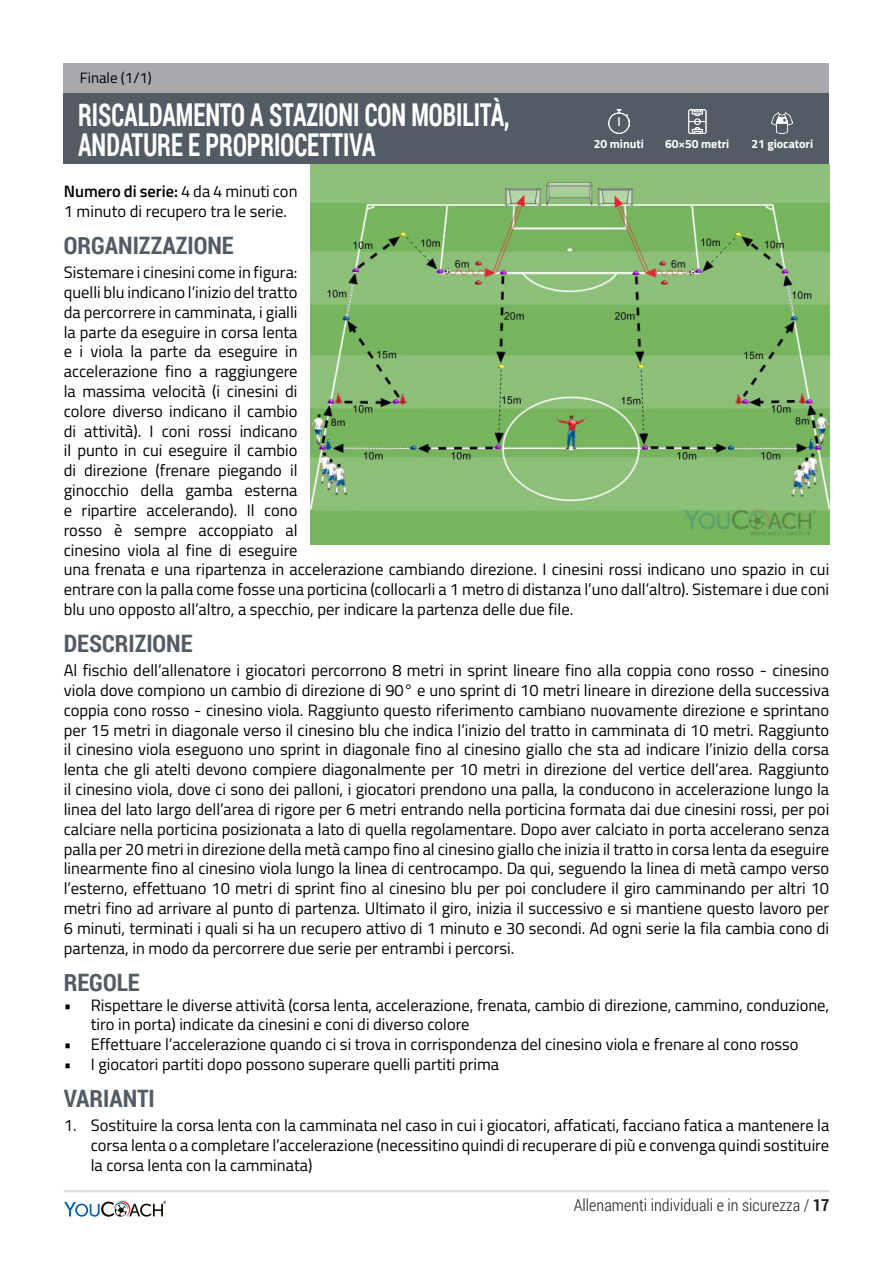
<style>
.page{position:relative;width:893px;height:1263px;background:#fff}
.page>*{position:absolute;margin:0;border:0;box-sizing:border-box;transform-origin:0 0}
.t1{font:700 31.5px/30px "Roboto Condensed";color:#fff;scale:.77 1}
.t2{font:700 24px "Roboto Condensed";color:#535c65}
.t3{font:16.5px/19.8px "Titillium Web";color:#010100}
.t4{font:300 16.5px "Roboto Condensed";color:#231f20}
.t5{font:15px "Titillium Web";color:#010100}
.t6{font:700 12px "Titillium Web";color:#fff}
.s1{font-weight:600}
.s2{font-weight:700}
</style>
<div class="page">
<hr style="left:64px;top:1190px;width:765px;height:2px;background:#dcdddf">
<svg style="left:64px;top:1201px;width:102px;height:16px"></svg>
<img style="left:310px;top:164px;width:519px;height:381px">
<div style="left:64px;top:93px;width:765px;height:71px;background:#535c65"></div>
<div style="left:64px;top:64px;width:765px;height:29px;background:#a8a9ad"></div>
<img style="left:608px;top:110px;width:21px;height:23px">
<img style="left:688px;top:110px;width:18px;height:23px">
<img style="left:771px;top:113px;width:21px;height:21px">
<p class="t5" style="left:80px;top:67px;width:73px">Finale (1/1)</p>
<p class="t1" style="left:78px;top:98px;width:562px">RISCALDAMENTO A STAZIONI CON MOBILITÀ,<br>ANDATURE E PROPRIOCETTIVA</p>
<p class="t6" style="left:594px;top:135px;width:51px">20 minuti</p>
<p class="t6" style="left:665px;top:135px;width:66px">60×50 metri</p>
<p class="t6" style="left:751px;top:135px;width:63px">21 giocatori</p>
<p class="t3" style="left:64px;top:181px;width:235px"><span class="s1">Numero di serie:</span> 4 da 4 minuti con<br>1 minuto di recupero tra le serie.</p>
<p class="t2" style="left:64px;top:229px;width:171px">ORGANIZZAZIONE</p>
<p class="t3" style="left:64px;top:262px;width:767px">Sistemare i cinesini come in figura:<br>quelli blu indicano l’inizio del tratto<br>da percorrere in camminata, i gialli<br>la parte da eseguire in corsa lenta<br>e i viola la parte da eseguire in<br>accelerazione fino a raggiungere<br>la massima velocità (i cinesini di<br>colore diverso indicano il cambio<br>di attività). I coni rossi indicano<br>il punto in cui eseguire il cambio<br>di direzione (frenare piegando il<br>ginocchio della gamba esterna<br>e ripartire accelerando). Il cono<br>rosso è sempre accoppiato al<br>cinesino viola al fine di eseguire<br>una frenata e una ripartenza in accelerazione cambiando direzione. I cinesini rossi indicano uno spazio in cui entrare con la palla come fosse una porticina (collocarli a 1 metro di distanza l’uno dall’altro). Sistemare i due coni blu uno opposto all’altro, a specchio, per indicare la partenza delle due file.</p>
<p class="t2" style="left:64px;top:627px;width:130px">DESCRIZIONE</p>
<p class="t3" style="left:64px;top:660px;width:767px;text-align:justify">Al fischio dell’allenatore i giocatori percorrono 8 metri in sprint lineare fino alla coppia cono rosso - cinesino viola dove compiono un cambio di direzione di 90° e uno sprint di 10 metri lineare in direzione della successiva coppia cono rosso - cinesino viola. Raggiunto questo riferimento cambiano nuovamente direzione e sprintano per 15 metri in diagonale verso il cinesino blu che indica l’inizio del tratto in camminata di 10 metri. Raggiunto il cinesino viola eseguono uno sprint in diagonale fino al cinesino giallo che sta ad indicare l’inizio della corsa lenta che gli atelti devono compiere diagonalmente per 10 metri in direzione del vertice dell’area. Raggiunto il cinesino viola, dove ci sono dei palloni, i giocatori prendono una palla, la conducono in accelerazione lungo la linea del lato largo dell’area di rigore per 6 metri entrando nella porticina formata dai due cinesini rossi, per poi calciare nella porticina posizionata a lato di quella regolamentare. Dopo aver calciato in porta accelerano senza palla per 20 metri in direzione della metà campo fino al cinesino giallo che inizia il tratto in corsa lenta da eseguire linearmente fino al cinesino viola lungo la linea di centrocampo. Da qui, seguendo la linea di metà campo verso l’esterno, effettuano 10 metri di sprint fino al cinesino blu per poi concludere il giro camminando per altri 10 metri fino ad arrivare al punto di partenza. Ultimato il giro, inizia il successivo e si mantiene questo lavoro per 6 minuti, terminati i quali si ha un recupero attivo di 1 minuto e 30 secondi. Ad ogni serie la fila cambia cono di partenza, in modo da percorrere due serie per entrambi i percorsi.</p>
<p class="t2" style="left:64px;top:965px;width:77px">REGOLE</p>
<p class="t3" style="left:91px;top:994px;width:740px;text-indent:-27px">• Rispettare le diverse attività (corsa lenta, accelerazione, frenata, cambio di direzione, cammino, conduzione, tiro in porta) indicate da cinesini e coni di diverso colore</p>
<p class="t3" style="left:64px;top:1034px;width:736px">• Effettuare l’accelerazione quando ci si trova in corrispondenza del cinesino viola e frenare al cono rosso</p>
<p class="t3" style="left:64px;top:1053px;width:437px">• I giocatori partiti dopo possono superare quelli partiti prima</p>
<p class="t2" style="left:64px;top:1082px;width:93px">VARIANTI</p>
<p class="t3" style="left:91px;top:1115px;width:740px;text-align:justify;text-indent:-27px">1. Sostituire la corsa lenta con la camminata nel caso in cui i giocatori, affaticati, facciano fatica a mantenere la corsa lenta o a completare l’accelerazione (necessitino quindi di recuperare di più e convenga quindi sostituire la corsa lenta con la camminata)</p>
<p class="t4" style="left:574px;top:1194px;width:257px">Allenamenti individuali e in sicurezza / <span class="s2">17</span></p>
</div>
